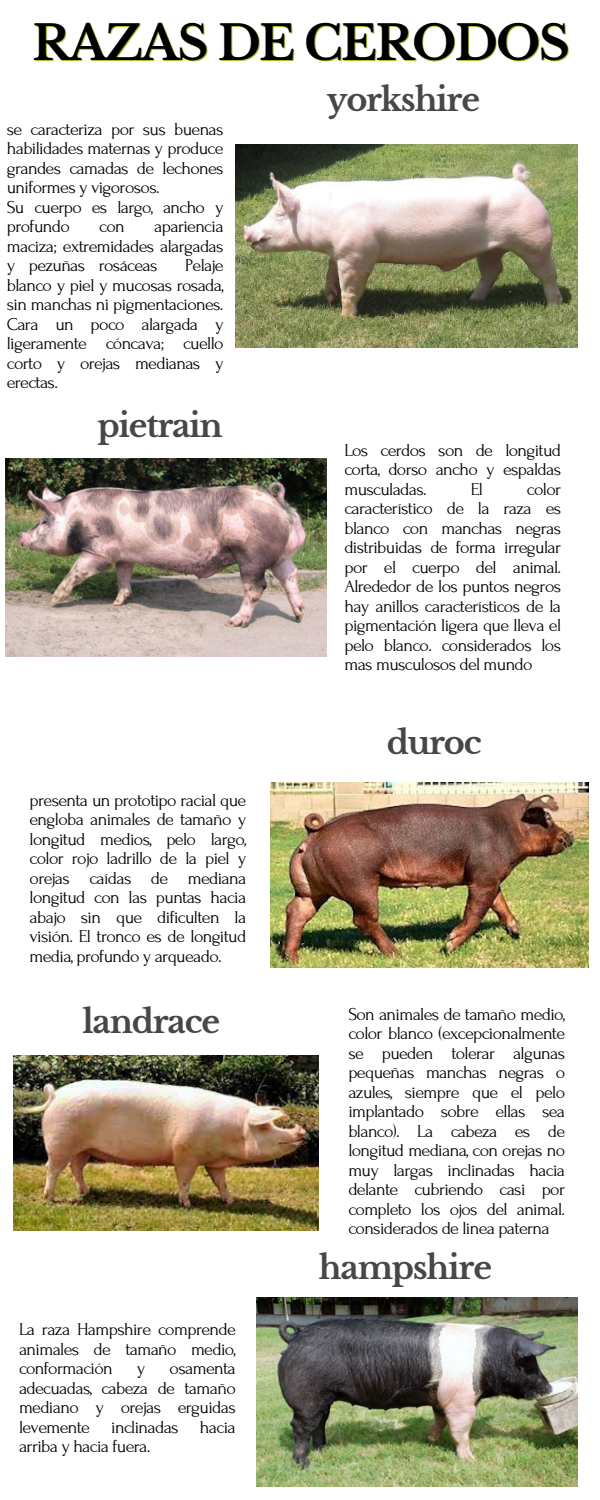
<style>
.page{position:relative;width:600px;height:1500px;background:#fff}
.page>*{position:absolute;margin:0;border:0;box-sizing:border-box;transform-origin:0 0}
.t1{font:700 47.1px "Libre Baskerville";letter-spacing:-.04em;color:#000}
.t2{font:700 32px "Libre Baskerville";letter-spacing:-.04em;color:#474747}
.t3{font:18.1px/19.5px "Forum";letter-spacing:-.04em;color:#000;text-align:justify}
</style>
<div class="page">
<img style="left:235px;top:145px;width:342px;height:202px">
<img style="left:6px;top:459px;width:321px;height:198px">
<img style="left:270px;top:782px;width:319px;height:185px">
<img style="left:13px;top:1056px;width:306px;height:174px">
<img style="left:256px;top:1298px;width:321px;height:188px">
<h2 class="t1" style="left:33px;top:14px;width:539px">RAZAS DE CERODOS</h2>
<p class="t3" style="left:7px;top:119px;width:218px">se caracteriza por sus buenas habilidades maternas y produce grandes camadas de lechones uniformes y vigorosos.</p>
<h2 class="t3" style="left:7px;top:197px;width:218px">Su cuerpo es largo, ancho y profundo</h2>
<h2 class="t3" style="left:7px;top:217px;width:218px;text-indent:147px">apariencia maciza; extremidades alargadas y pezuñas rosáceas</h2>
<h2 class="t3" style="left:99px;top:217px;width:27px">con</h2>
<h2 class="t3" style="left:7px;top:256px;width:218px;text-indent:178px">Pelaje blanco y piel y mucosas rosada, sin manchas ni pigmentaciones.<br>Cara un poco alargada y ligeramente cóncava; cuello corto y orejas medianas y erectas.</h2>
<p class="t2" style="left:98px;top:406px;width:127px">pietrain</p>
<p class="t3" style="left:30px;top:791px;width:218px">presenta un prototipo racial que engloba animales de tamaño y longitud medios, pelo largo, color rojo ladrillo de la piel y orejas caídas de mediana longitud con las puntas hacia abajo sin que dificulten la visión. El tronco es de longitud media, profundo y arqueado.</p>
<p class="t2" style="left:82px;top:1002px;width:139px">landrace</p>
<p class="t3" style="left:19px;top:1320px;width:218px">La raza Hampshire comprende animales de tamaño medio, conformación</p>
<p class="t3" style="left:19px;top:1359px;width:218px;text-indent:151px">osamenta adecuadas, cabeza de tamaño mediano y orejas erguidas levemente inclinadas hacia arriba y hacia fuera.</p>
<p class="t3" style="left:137px;top:1359px;width:10px">y</p>
<p class="t2" style="left:327px;top:80px;width:155px">yorkshire</p>
<p class="t3" style="left:344px;top:440px;width:218px">Los cerdos son de longitud corta, dorso ancho y espaldas musculadas.</p>
<p class="t3" style="left:344px;top:479px;width:218px;text-indent:182px">color característico de la raza es blanco con manchas negras distribuidas de forma irregular por el cuerpo del animal.<br>Alrededor de los puntos negros hay anillos característicos de la pigmentación ligera que lleva el pelo blanco. considerados los mas musculosos del mundo</p>
<p class="t3" style="left:471px;top:479px;width:14px">El</p>
<h2 class="t2" style="left:387px;top:723px;width:97px">duroc</h2>
<h2 class="t3" style="left:348px;top:1005px;width:218px">Son animales de tamaño medio, color blanco (excepcionalmente se pueden tolerar algunas pequeñas manchas negras o azules, siempre que el pelo implantado sobre ellas sea blanco). La cabeza es de longitud mediana, con orejas no muy largas inclinadas hacia delante cubriendo casi por completo los ojos del animal. considerados de linea paterna</h2>
<p class="t2" style="left:319px;top:1248px;width:175px">hampshire</p>
</div>
